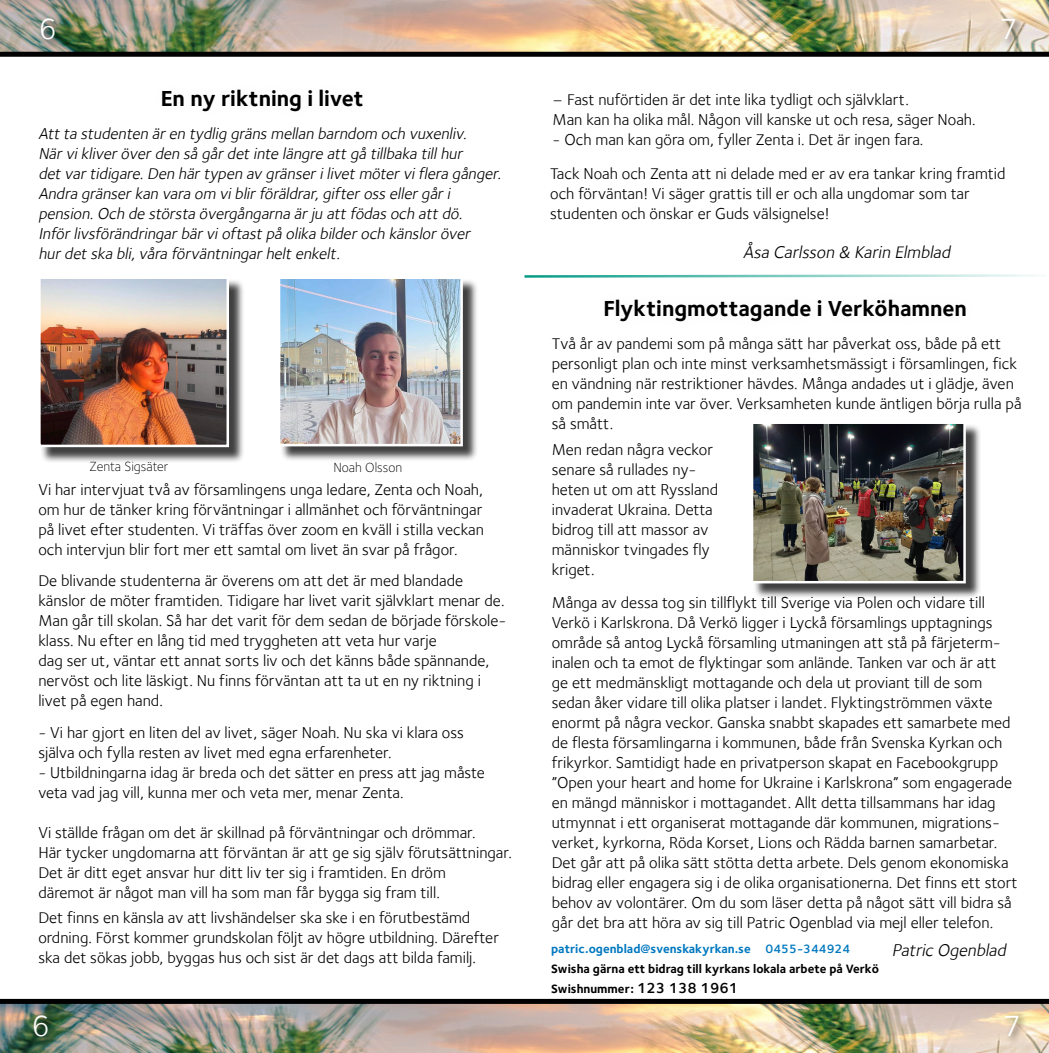
<style>
.page{position:relative;width:1049px;height:1053px;background:#fff}
.page>*{position:absolute;margin:0;border:0;box-sizing:border-box;transform-origin:0 0}
.t1{font:30px "Foundry Sterling";color:#fff}
.t2{font:700 22.5px "Foundry Sterling";color:#000}
.t3{font:italic 17.5px "Foundry Sterling";color:#000}
.t4{font:16.25px/20px "Foundry Sterling";color:#000}
.t5{font:italic 16.25px/20px "Foundry Sterling";color:#000}
.t6{font:300 13.75px "Foundry Sterling";color:#000}
.t7{font:700 12.5px/20px "Foundry Sterling";color:#000}
.t8{font:700 12.5px "Foundry Sterling";color:#0078bf}
.s1{font-weight:600}
.s2{font-weight:600;font-size:15px}
</style>
<div class="page">
<img style="left:0;top:998px;width:1049px;height:54px">
<img style="left:0;top:0;width:1049px;height:57px">
<div style="left:1001px;top:1011px;width:26px;height:33px;background:#000;opacity:.75"></div>
<div style="left:998px;top:15px;width:26px;height:33px;background:#000;opacity:.75"></div>
<div style="left:37px;top:14px;width:27px;height:35px;background:#000;opacity:.75"></div>
<div style="left:30px;top:1010px;width:27px;height:34px;background:#000;opacity:.75"></div>
<div style="left:280px;top:278px;width:198px;height:184px;background:#000;opacity:.75"></div>
<img style="left:281px;top:279px;width:179px;height:164px">
<div style="left:278px;top:276px;width:185px;height:170px;border:2px solid #fff"></div>
<div style="left:40px;top:278px;width:205px;height:184px;background:#000;opacity:.75"></div>
<img style="left:41px;top:279px;width:185px;height:165px">
<div style="left:38px;top:276px;width:191px;height:171px;border:2px solid #fff"></div>
<svg style="left:524px;top:274px;width:514px;height:4px"></svg>
<div style="left:752px;top:423px;width:229px;height:176px;background:#000;opacity:.75"></div>
<img style="left:754px;top:424px;width:209px;height:156px">
<div style="left:751px;top:421px;width:215px;height:162px;border:2px solid #fff"></div>
<h1 class="t1" style="left:39px;top:12px;width:19px">6</h1>
<h1 class="t1" style="left:999px;top:12px;width:19px">7</h1>
<h2 class="t2" style="left:161px;top:85px;width:205px">En ny riktning i livet</h2>
<p class="t5" style="left:38px;top:124px;width:467px">Attta studenten ären tydlig gräns mellan barndom och vuxenliv.<br>Närvikliveröverden så gårdetinte längre attgå tillbaka tillhur detvartidigare.Den härtypen av gränserilivetmöterviflera gånger.<br>Andra gränserkan vara om viblirföräldrar,gifteross ellergåri pension.Och de största övergångarna ärju attfödas och attdö.<br>Införlivsförändringarbärvioftastpå olika bilderoch känsloröver hurdetska bli,våra förväntningarheltenkelt.</p>
<p class="t6" style="left:90px;top:458px;width:80px">Zenta Sigsäter</p>
<p class="t6" style="left:333px;top:460px;width:70px">Noah Olsson</p>
<p class="t4" style="left:38px;top:479px;width:447px;text-align:justify">Vi har intervjuat två av församlingens unga ledare, Zenta och Noah, om hur de tänker kring förväntningar i allmänhet och förväntningar på livet efter studenten. Vi träffas över zoom en kväll i stilla veckan och intervjun blir fort mer ett samtal om livet än svar på frågor.</p>
<p class="t4" style="left:38px;top:570px;width:469px">De blivande studenterna är överens om att det är med blandade känslor de möter framtiden. Tidigare har livet varit självklart menar de.<br>Man går till skolan. Så har det varit för dem sedan de började förskole&shy;klass. Nu efter en lång tid med tryggheten att veta hur varje<br>dag ser ut, väntar ett annat sorts liv och det känns både spännande, nervöst och lite läskigt. Nu finns förväntan att ta ut en ny riktning i livet på egen hand.</p>
<p class="t4" style="left:38px;top:722px;width:427px">- Vi har gjort en liten del av livet, säger Noah. Nu ska vi klara oss själva och fylla resten av livet med egna erfarenheter.</p>
<p class="t4" style="left:38px;top:762px;width:448px">- Utbildningarna idag är breda och det sätter en press att jag måste veta vad jag vill, kunna mer och veta mer, menar Zenta.</p>
<p class="t4" style="left:38px;top:822px;width:475px">Vi ställde frågan om det är skillnad på förväntningar och drömmar.<br>Här tycker ungdomarna att förväntan är att ge sig själv förutsättningar.<br>Det är ditt eget ansvar hur ditt liv ter sig i framtiden. En dröm<br>däremot är något man vill ha som man får bygga sig fram till.</p>
<p class="t4" style="left:38px;top:907px;width:462px">Det finns en känsla av att livshändelser ska ske i en förutbestämd ordning. Först kommer grundskolan följt av högre utbildning. Därefter ska det sökas jobb, byggas hus och sist är det dags att bilda familj.</p>
<h1 class="t1" style="left:32px;top:1008px;width:19px">6</h1>
<p class="t4" style="left:553px;top:89px;width:424px">– Fast nuförtiden är det inte lika tydligt och självklart.<br>Man kan ha olika mål. Någon vill kanske ut och resa, säger Noah.</p>
<p class="t4" style="left:550px;top:122px;width:457px;line-height:34.4px">- Och man kan göra om, fyller Zenta i. Det är ingen fara.<br>Tack Noah och Zenta att ni delade med er av era tankar kring framtid</p>
<p class="t4" style="left:550px;top:184px;width:421px">och förväntan! Vi säger grattis till er och alla ungdomar som tar studenten och önskar er Guds välsignelse!</p>
<p class="t3" style="left:743px;top:242px;width:212px">Åsa Carlsson &amp; Karin Elmblad</p>
<h2 class="t2" style="left:603px;top:295px;width:365px">Flyktingmottagande i Verköhamnen</h2>
<p class="t4" style="left:552px;top:334px;width:471px">Två år av pandemi som på många sätt har påverkat oss, både på ett personligt plan och inte minst verksamhetsmässigt i församlingen, fick en vändning när restriktioner hävdes. Många andades ut i glädje, även om pandemin inte var över. Verksamheten kunde äntligen börja rulla på så smått.</p>
<p class="t4" style="left:552px;top:439px;width:168px">Men redan några veckor senare så rullades ny&shy;heten ut om att Ryssland invaderat Ukraina. Detta bidrog till att massor av människor tvingades fly kriget.</p>
<p class="t4" style="left:552px;top:592px;width:467px">Många av dessa tog sin tillflykt till Sverige via Polen och vidare till Verkö i Karlskrona. Då Verkö ligger i Lyckå församlings upptagnings område så antog Lyckå församling utmaningen att stå på färjeterm&shy;inalen och ta emot de flyktingar som anlände. Tanken var och är att<br>ge ett medmänskligt mottagande och dela ut proviant till de som sedan åker vidare till olika platser i landet. Flyktingströmmen växte enormt på några veckor. Ganska snabbt skapades ett samarbete med de flesta församlingarna i kommunen, både från Svenska Kyrkan och frikyrkor. Samtidigt hade en privatperson skapat en Facebookgrupp ”Open your heart and home for Ukraine i Karlskrona” som engagerade en mängd människor i mottagandet. Allt detta tillsammans har idag utmynnat i ett organiserat mottagande där kommunen, migrations&shy;verket, kyrkorna, Röda Korset, Lions och Rädda barnen samarbetar.<br>Det går att på olika sätt stötta detta arbete. Dels genom ekonomiska bidrag eller engagera sig i de olika organisationerna. Det finns ett stort behov av volontärer. Om du som läser detta på något sätt vill bidra så går det bra att höra av sig till Patric Ogenblad via mejl eller telefon.</p>
<p class="t8" style="left:551px;top:940px;width:300px">patric.ogenblad@svenskakyrkan.se <span class="s1">0455-344924</span></p>
<p class="t3" style="left:892px;top:939px;width:119px">Patric Ogenblad</p>
<p class="t7" style="left:551px;top:958px;width:329px">Swisha gärna ett bidrag till kyrkans lokala arbete på Verkö<br>Swishnummer: <span class="s2">123 138 1961</span></p>
<h1 class="t1" style="left:1003px;top:1008px;width:19px">7</h1>
</div>
